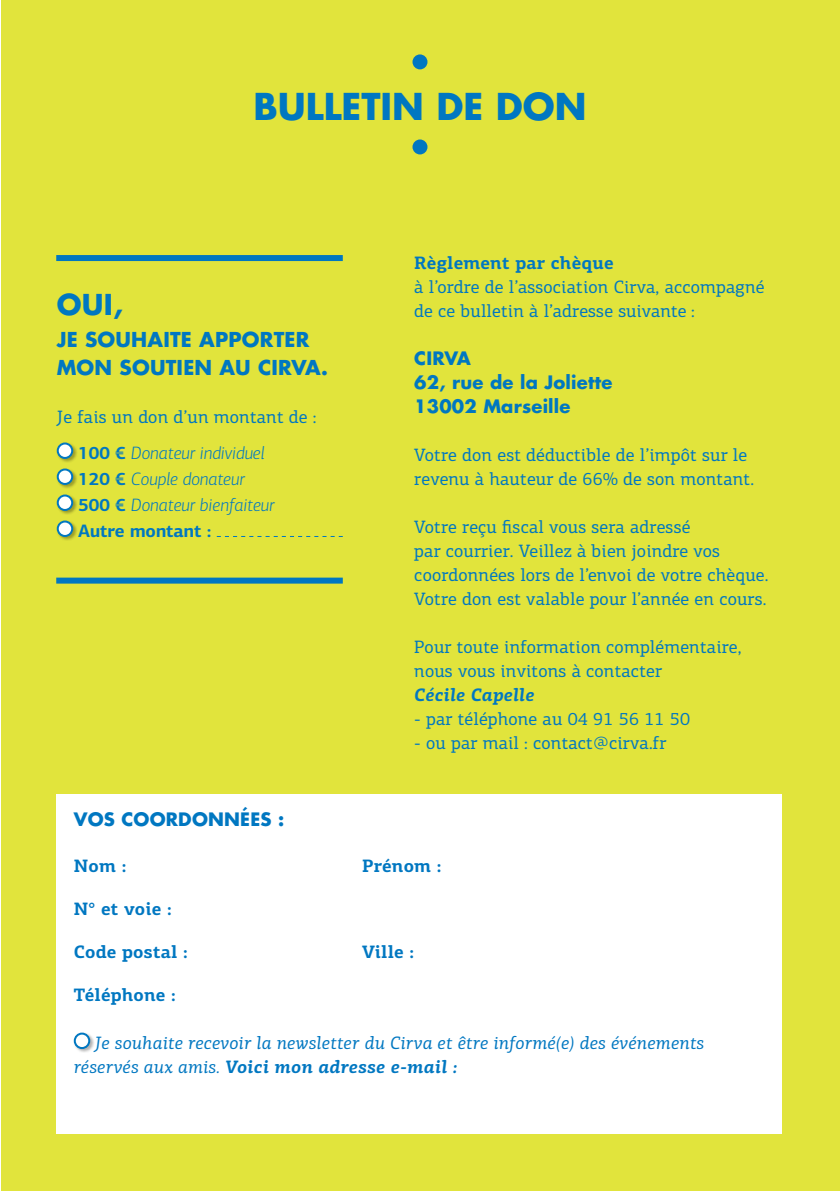
<style>
.page{position:relative;width:840px;height:1191px;background:#fff}
.page>*{position:absolute;margin:0;border:0;box-sizing:border-box;transform-origin:0 0}
.t1{font:700 36px "Futura";color:#0077c1}
.t2{font:700 28px "Futura";color:#0077c1}
.t3{font:700 20px/28px "Futura";letter-spacing:.01em;color:#0077c1}
.t4{font:18px/24px "PF Centro Slab Pro";letter-spacing:.01em;color:#0077c1}
.t5{font:italic 18px/24px "PF Centro Slab Pro";letter-spacing:.01em;color:#0077c1}
.t6{font:italic 300 18px/26px "PF Centro Sans Pro";color:#0077c1}
.t7{font:700 18px "PF Centro Slab Pro";letter-spacing:.01em;color:#0077c1}
.t8{font:700 18px/24px "Futura";letter-spacing:.01em;color:#0077c1}
.t9{font:italic 700 18px "PF Centro Slab Pro";letter-spacing:.01em;color:#0077c1}
.s1{font-weight:700;font-style:normal}
.s2{font-weight:700}
</style>
<div class="page">
<div style="left:1px;top:0;width:838px;height:1191px;background:#e1e43c"></div>
<div style="left:56px;top:442px;width:22px;height:21px;background:#000;opacity:.31"></div>
<div style="left:58px;top:443px;width:14px;height:15px;background:#fff;border-radius:50%"></div>
<div style="left:57px;top:442px;width:16px;height:17px;border:2px solid #0077c1;border-radius:50%"></div>
<div style="left:56px;top:468px;width:22px;height:21px;background:#000;opacity:.31"></div>
<div style="left:58px;top:469px;width:14px;height:15px;background:#fff;border-radius:50%"></div>
<div style="left:57px;top:468px;width:16px;height:17px;border:2px solid #0077c1;border-radius:50%"></div>
<div style="left:56px;top:494px;width:22px;height:21px;background:#000;opacity:.31"></div>
<div style="left:58px;top:495px;width:14px;height:15px;background:#fff;border-radius:50%"></div>
<div style="left:57px;top:494px;width:16px;height:17px;border:2px solid #0077c1;border-radius:50%"></div>
<div style="left:56px;top:520px;width:22px;height:21px;background:#000;opacity:.31"></div>
<div style="left:58px;top:521px;width:14px;height:15px;background:#fff;border-radius:50%"></div>
<div style="left:57px;top:520px;width:16px;height:17px;border:2px solid #0077c1;border-radius:50%"></div>
<svg style="left:217px;top:536px;width:125px;height:1px"></svg>
<div style="left:57px;top:794px;width:724px;height:340px;background:#fff"></div>
<div style="left:73px;top:1032px;width:22px;height:21px;background:#000;opacity:.31"></div>
<div style="left:75px;top:1033px;width:14px;height:15px;background:#fff;border-radius:50%"></div>
<div style="left:74px;top:1032px;width:16px;height:17px;border:2px solid #0077c1;border-radius:50%"></div>
<div style="left:56px;top:255px;width:286px;height:6px;background:#0077c1"></div>
<div style="left:56px;top:577px;width:286px;height:6px;background:#0077c1"></div>
<div style="left:412px;top:139px;width:15px;height:15px;background:#0077c1;border-radius:50%"></div>
<div style="left:412px;top:54px;width:15px;height:15px;background:#0077c1;border-radius:50%"></div>
<h1 class="t1" style="left:253px;top:81px;width:334px">BULLETIN DE DON</h1>
<h2 class="t2" style="left:57px;top:285px;width:68px">OUI,</h2>
<p class="t3" style="left:57px;top:325px;width:272px">JE SOUHAITE APPORTER<br>MON SOUTIEN AU CIRVA.</p>
<p class="t4" style="left:57px;top:405px;width:261px">Je fais un don d’un montant de :</p>
<p class="t6" style="left:78px;top:440px;width:198px"><span class="s1">100 €</span> Donateur individuel<br><span class="s1">120 €</span> Couple donateur<br><span class="s1">500 €</span> Donateur bienfaiteur<br><span class="s1">Autre montant :</span></p>
<p class="t7" style="left:414px;top:251px;width:201px">Règlement par chèque</p>
<p class="t4" style="left:414px;top:274px;width:351px">à l’ordre de l’association Cirva, accompagné de ce bulletin à l’adresse suivante :</p>
<p class="t8" style="left:414px;top:345px;width:199px">CIRVA<br>62, RUE DE LA JOLIETTE<br>13002 MARSEILLE</p>
<p class="t4" style="left:414px;top:442px;width:341px">Votre don est déductible de l’impôt sur le revenu à hauteur de 66% de son montant.</p>
<p class="t4" style="left:414px;top:514px;width:355px">Votre reçu fiscal vous sera adressé<br>par courrier. Veillez à bien joindre vos coordonnées lors de l’envoi de votre chèque.<br>Votre don est valable pour l’année en cours.</p>
<p class="t4" style="left:414px;top:634px;width:328px">Pour toute information complémentaire, nous vous invitons à contacter</p>
<p class="t9" style="left:414px;top:683px;width:122px">Cécile Capelle</p>
<p class="t4" style="left:414px;top:706px;width:277px">- par téléphone au 04 91 56 11 50</p>
<p class="t4" style="left:414px;top:730px;width:253px">- ou par mail : contact@cirva.fr</p>
<p class="t8" style="left:74px;top:807px;width:212px">VOS COORDONNÉES :</p>
<p class="t7" style="left:74px;top:854px;width:54px">Nom :</p>
<p class="t7" style="left:362px;top:854px;width:81px">Prénom :</p>
<p class="t7" style="left:74px;top:897px;width:99px">N° et voie :</p>
<p class="t7" style="left:74px;top:940px;width:115px">Code postal :</p>
<p class="t7" style="left:362px;top:940px;width:53px">Ville :</p>
<p class="t7" style="left:74px;top:983px;width:103px">Téléphone :</p>
<p class="t5" style="left:74px;top:1031px;width:631px;text-indent:21px">Je souhaite recevoir la newsletter du Cirva et être informé(e) des événements réservés aux amis. <span class="s2">Voici mon adresse e-mail :</span></p>
</div>
